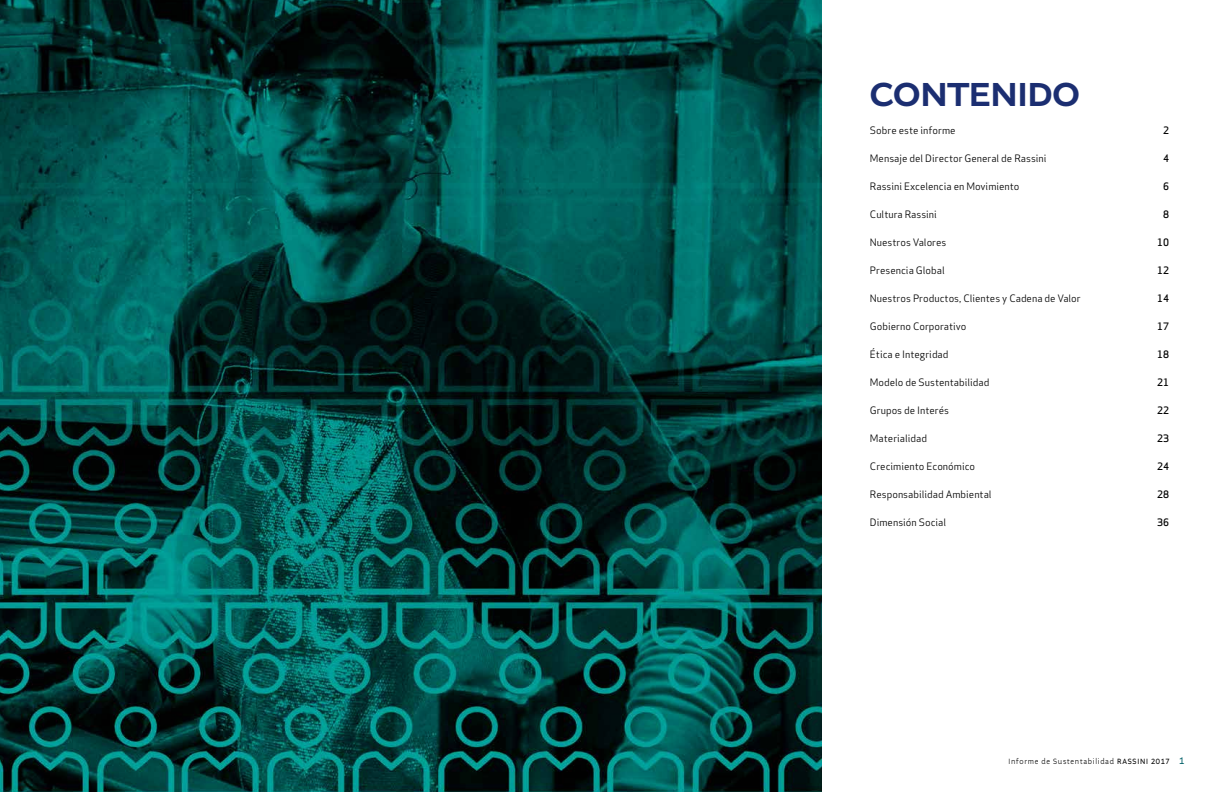
<style>
.page{position:relative;width:1224px;height:792px;background:#fff}
.page>*{position:absolute;margin:0;border:0;box-sizing:border-box;transform-origin:0 0}
.t1{font:500 35px "Altivo";letter-spacing:-.01em;color:#1b2e71}
.t2{font:10px "Apex Sans";color:#000}
.t3{font:500 10px "Apex Sans";color:#000}
.t4{font:300 8px "Altivo";letter-spacing:.11em;color:#000;scale:.85 1}
.s1{font-weight:400}
.s2{font-weight:400;font-size:10px;color:#006068}
</style>
<div class="page">
<img style="left:0;top:0;width:822px;height:792px">
<h1 class="t1" style="left:870px;top:72px;width:211px">CONTENIDO</h1>
<p class="t2" style="left:870px;top:122px;width:87px">Sobre este informe</p>
<p class="t2" style="left:870px;top:150px;width:178px">Mensaje del Director General de Rassini</p>
<p class="t2" style="left:870px;top:178px;width:151px">Rassini Excelencia en Movimiento</p>
<p class="t2" style="left:870px;top:206px;width:69px">Cultura Rassini</p>
<p class="t2" style="left:870px;top:234px;width:78px">Nuestros Valores</p>
<p class="t2" style="left:870px;top:262px;width:76px">Presencia Global</p>
<p class="t2" style="left:870px;top:290px;width:212px">Nuestros Productos, Clientes y Cadena de Valor</p>
<p class="t2" style="left:870px;top:318px;width:98px">Gobierno Corporativo</p>
<p class="t2" style="left:870px;top:346px;width:80px">Ética e Integridad</p>
<p class="t2" style="left:870px;top:374px;width:121px">Modelo de Sustentabilidad</p>
<p class="t2" style="left:870px;top:402px;width:81px">Grupos de Interés</p>
<p class="t2" style="left:870px;top:430px;width:59px">Materialidad</p>
<p class="t2" style="left:870px;top:458px;width:107px">Crecimiento Económico</p>
<p class="t2" style="left:870px;top:486px;width:123px">Responsabilidad Ambiental</p>
<p class="t2" style="left:870px;top:514px;width:78px">Dimensión Social</p>
<p class="t3" style="left:1163px;top:121px;width:7px">2</p>
<p class="t3" style="left:1163px;top:149px;width:7px">4</p>
<p class="t3" style="left:1163px;top:177px;width:7px">6</p>
<p class="t3" style="left:1163px;top:205px;width:7px">8</p>
<p class="t3" style="left:1157px;top:233px;width:13px">10</p>
<p class="t3" style="left:1157px;top:261px;width:13px">12</p>
<p class="t3" style="left:1157px;top:289px;width:13px">14</p>
<p class="t3" style="left:1157px;top:317px;width:13px">17</p>
<p class="t3" style="left:1157px;top:345px;width:13px">18</p>
<p class="t3" style="left:1157px;top:373px;width:13px">21</p>
<p class="t3" style="left:1157px;top:401px;width:13px">22</p>
<p class="t3" style="left:1157px;top:429px;width:13px">23</p>
<p class="t3" style="left:1157px;top:457px;width:13px">24</p>
<p class="t3" style="left:1157px;top:485px;width:13px">28</p>
<p class="t3" style="left:1157px;top:513px;width:13px">36</p>
<p class="t4" style="left:1009px;top:756px;width:208px">Informe de Sustentabilidad <span class="s1">RASSINI 2017</span> <span class="s2">1</span></p>
</div>
